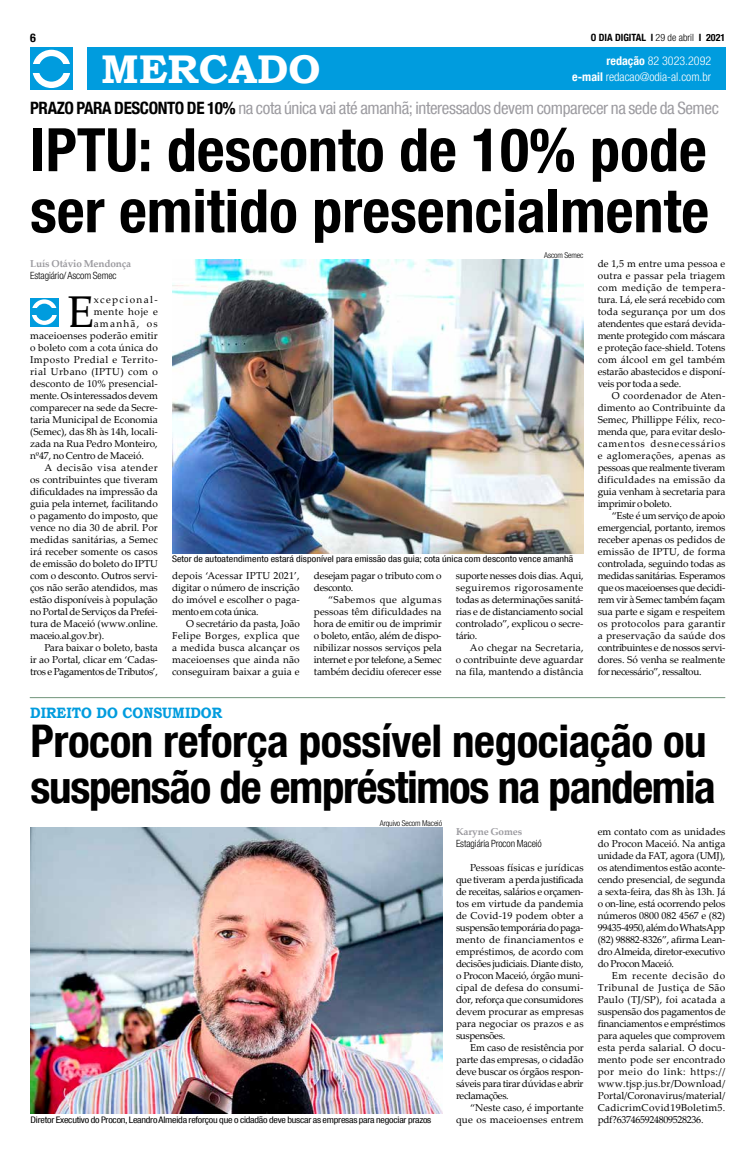
<style>
.page{position:relative;width:752px;height:1149px;background:#fff}
.page>*{position:absolute;margin:0;border:0;box-sizing:border-box;transform-origin:0 0}
.t1{font:700 condensed 60px/61px "Helvetica Neue LT Com";color:#000}
.t2{font:700 condensed 45px/46px "Helvetica Neue LT Com";letter-spacing:-.01em;color:#000}
.t3{font:44.5px "Palatino Linotype";color:#000}
.t4{font:700 40px "Bookman Old Style";color:#fff}
.t5{font:condensed 17px "Helvetica Neue LT Com";letter-spacing:-.02em;color:#9c9ba0}
.t6{font:700 15px "Bookman Old Style";color:#009cde;scale:.9 1}
.t7{font:300 condensed 12px/16px "Helvetica Neue LT Com";color:#fff;text-align:right}
.t8{font:700 condensed 12px "Helvetica Neue LT Com";color:#000}
.t9{font:10px/12px "Palatino Linotype";letter-spacing:-.01em;color:#000;text-align:justify}
.t10{font:10px "Palatino Linotype";letter-spacing:.01em;color:#000}
.t11{font:10px "Palatino Linotype";letter-spacing:-.035em;color:#000}
.t12{font:10px/12px "Palatino Linotype";letter-spacing:.02em;color:#000;text-align:right}
.t13{font:300 condensed 10px "Helvetica Neue LT Com";letter-spacing:-.01em;color:#000}
.t14{font:10px "Palatino Linotype";letter-spacing:.05em;color:#000}
.t15{font:700 10px "Palatino Linotype";letter-spacing:-.015em;color:#9c9ba0}
.t16{font:10px "Palatino Linotype";letter-spacing:-.03em;color:#000}
.t17{font:700 condensed 10px "Helvetica Neue LT Com";color:#000}
.t18{font:10px "Palatino Linotype";letter-spacing:.015em;color:#000}
.t19{font:10px "Palatino Linotype";letter-spacing:.045em;color:#000}
.t20{font:10px "Palatino Linotype";letter-spacing:.14em;color:#000}
.t21{font:10px "Palatino Linotype";letter-spacing:.06em;color:#000}
.t22{font:10px "Palatino Linotype";letter-spacing:.13em;color:#000}
.t23{font:condensed 9px "Helvetica Neue LT Com";letter-spacing:-.02em;color:#000;scale:1.11 1}
.t24{font:condensed 9px "Helvetica Neue LT Com";letter-spacing:.01em;color:#000;scale:1.11 1}
.t25{font:300 condensed 8px "Helvetica Neue LT Com";letter-spacing:-.01em;color:#000}
.s1{font-weight:300}
.s2{font-weight:700}
.s3{font-weight:700;color:#000}
</style>
<div class="page">
<div style="left:87px;top:48px;width:638px;height:42px;background:#009cde"></div>
<div style="left:30px;top:48px;width:43px;height:42px;background:#009cde"></div>
<svg style="left:32px;top:50px;width:39px;height:38px"></svg>
<div style="left:39px;top:56px;width:25px;height:26px;background:#009cde;border-radius:50%"></div>
<div style="left:30px;top:65px;width:43px;height:8px;background:#009cde"></div>
<svg style="left:30px;top:298px;width:28px;height:28px"></svg>
<svg style="left:32px;top:299px;width:25px;height:26px"></svg>
<div style="left:36px;top:303px;width:17px;height:17px;background:#009cde;border-radius:50%"></div>
<div style="left:30px;top:308px;width:28px;height:7px;background:#009cde"></div>
<svg style="left:30px;top:697px;width:694px;height:1px"></svg>
<img style="left:172px;top:259px;width:411px;height:294px">
<img style="left:31px;top:827px;width:411px;height:286px">
<p class="t8" style="left:30px;top:31px;width:7px">6</p>
<p class="t17" style="left:590px;top:31px;width:136px">O DIA DIGITAL l <span class="s1">29 de abril</span> I 2021</p>
<h3 class="t4" style="left:101px;top:41px;width:221px">MERCADO</h3>
<p class="t7" style="left:572px;top:53px;width:140px"><span class="s2">redação</span> 82 3023.2092<br><span class="s2">e-mail</span> redacao@odia-al.com.br</p>
<h3 class="t5" style="left:30px;top:98px;width:690px"><span class="s3">PRAZO PARA DESCONTO DE 10%</span> na cota única vai até amanhã; interessados devem comparecer na sede da Semec</h3>
<h1 class="t1" style="left:30px;top:120px;width:680px">IPTU: desconto de 10% pode ser emitido presencialmente</h1>
<p class="t15" style="left:30px;top:256px;width:102px">Luís Otávio Mendonça</p>
<p class="t13" style="left:30px;top:269px;width:88px">Estagiário/ Ascom Semec</p>
<h3 class="t3" style="left:67px;top:280px;width:29px">E</h3>
<p class="t20" style="left:94px;top:292px;width:66px">xcepcional-</p>
<p class="t21" style="left:94px;top:304px;width:66px">mente hoje e</p>
<p class="t22" style="left:94px;top:316px;width:66px">amanhã, os</p>
<p class="t18" style="left:30px;top:328px;width:129px">maceioenses poderão emitir</p>
<p class="t10" style="left:30px;top:340px;width:129px">o boleto com a cota única do</p>
<p class="t19" style="left:30px;top:352px;width:129px">Imposto Predial e Territo-</p>
<p class="t14" style="left:30px;top:364px;width:129px">rial Urbano (IPTU) com o</p>
<p class="t10" style="left:30px;top:376px;width:129px">desconto de 10% presencial-</p>
<p class="t9" style="left:30px;top:389px;width:129px">mente. Os interessados devem</p>
<p class="t9" style="left:30px;top:401px;width:129px">comparecer na sede da Secre-</p>
<p class="t9" style="left:30px;top:413px;width:129px">taria Municipal de Economia</p>
<p class="t9" style="left:30px;top:425px;width:129px">(Semec), das 8h às 14h, locali-</p>
<p class="t9" style="left:30px;top:437px;width:129px">zada na Rua Pedro Monteiro,</p>
<p class="t9" style="left:30px;top:449px;width:115px">nº47, no Centro de Maceió.</p>
<p class="t14" style="left:44px;top:460px;width:115px">A decisão visa atender</p>
<p class="t9" style="left:30px;top:473px;width:129px">os contribuintes que tiveram</p>
<p class="t9" style="left:30px;top:485px;width:129px">dificuldades na impressão da</p>
<p class="t9" style="left:30px;top:497px;width:129px">guia pela internet, facilitando</p>
<p class="t9" style="left:30px;top:509px;width:129px">o pagamento do imposto, que</p>
<p class="t9" style="left:30px;top:521px;width:129px">vence no dia 30 de abril. Por</p>
<p class="t10" style="left:30px;top:532px;width:129px">medidas sanitárias, a Semec</p>
<p class="t9" style="left:30px;top:545px;width:129px">irá receber somente os casos</p>
<p class="t9" style="left:30px;top:557px;width:129px">de emissão do boleto do IPTU</p>
<p class="t9" style="left:30px;top:569px;width:129px">com o desconto. Outros servi-</p>
<p class="t9" style="left:30px;top:581px;width:129px">ços não serão atendidos, mas</p>
<p class="t9" style="left:30px;top:593px;width:129px">estão disponíveis à população</p>
<p class="t16" style="left:30px;top:604px;width:129px">no Portal de Serviços da Prefei-</p>
<p class="t9" style="left:30px;top:617px;width:129px">tura de Maceió (www.online.</p>
<p class="t11" style="left:30px;top:628px;width:75px">maceio.al.gov.br).</p>
<p class="t9" style="left:44px;top:641px;width:115px">Para baixar o boleto, basta</p>
<p class="t9" style="left:30px;top:653px;width:129px">ir ao Portal, clicar em ‘Cadas-</p>
<p class="t11" style="left:30px;top:664px;width:129px">tros e Pagamentos de Tributos’,</p>
<p class="t25" style="left:544px;top:250px;width:41px">Ascom Semec</p>
<p class="t24" style="left:172px;top:553px;width:363px">Setor de autoatendimento estará disponível para emissão das guia; cota única com desconto vence amanhã</p>
<p class="t9" style="left:172px;top:568px;width:129px">depois ‘Acessar IPTU 2021’, digitar o número de inscrição do imóvel e escolher o paga&shy;mento em cota única.</p>
<p class="t9" style="left:172px;top:616px;width:129px;text-indent:14px">O secretário da pasta, João Felipe Borges, explica que a medida busca alcançar os maceioenses que ainda não conseguiram baixar a guia e</p>
<p class="t9" style="left:314px;top:568px;width:129px">desejam pagar o tributo com o desconto.</p>
<p class="t9" style="left:314px;top:592px;width:129px;text-indent:14px">“Sabemos que algumas pessoas têm dificuldades na hora de emitir ou de imprimir o boleto, então, além de dispo&shy;nibilizar nossos serviços pela internet e por telefone, a Semec também decidiu oferecer esse</p>
<p class="t9" style="left:455px;top:568px;width:129px">suporte nesses dois dias. Aqui, seguiremos rigorosamente todas as determinações sanitá&shy;rias e de distanciamento social controlado”, explicou o secre&shy;tário.</p>
<p class="t9" style="left:455px;top:640px;width:129px;text-indent:14px">Ao chegar na Secretaria, o contribuinte deve aguardar na fila, mantendo a distância</p>
<p class="t9" style="left:597px;top:257px;width:129px">de 1,5 m entre uma pessoa e outra e passar pela triagem com medição de tempera&shy;tura. Lá, ele será recebido com toda segurança por um dos atendentes que estará devida&shy;mente protegido com máscara e proteção face-shield. Totens com álcool em gel também estarão abastecidos e disponí&shy;veis por toda a sede.</p>
<p class="t9" style="left:597px;top:389px;width:129px;text-indent:14px">O coordenador de Aten&shy;dimento ao Contribuinte da Semec, Phillippe Félix, reco&shy;menda que, para evitar deslo&shy;camentos desnecessários e aglomerações, apenas as pessoas que realmente tiveram dificuldades na emissão da guia venham à secretaria para imprimir o boleto.</p>
<p class="t9" style="left:597px;top:509px;width:129px;text-indent:14px">“Este é um serviço de apoio emergencial, portanto, iremos receber apenas os pedidos de emissão de IPTU, de forma controlada, seguindo todas as medidas sanitárias. Esperamos que os maceioenses que decidi&shy;rem vir à Semec também façam sua parte e sigam e respeitem os protocolos para garantir a preservação da saúde dos contribuintes e de nossos servi&shy;dores. Só venha se realmente for necessário”, ressaltou.</p>
<h3 class="t6" style="left:30px;top:701px;width:215px">DIREITO DO CONSUMIDOR</h3>
<h2 class="t2" style="left:31px;top:718px;width:686px">Procon reforça possível negociação ou suspensão de empréstimos na pandemia</h2>
<p class="t25" style="left:379px;top:818px;width:64px">Arquivo Secom Maceió</p>
<p class="t9" style="left:597px;top:824px;width:129px">em contato com as unidades do Procon Maceió. Na antiga unidade da FAT, agora (UMJ), os atendimentos estão aconte&shy;cendo presencial, de segunda a sexta-feira, das 8h às 13h. Já o on-line, está ocorrendo pelos números 0800 082 4567 e (82)<br>99435-4950, além do WhatsApp (82) 98882-8326”, afirma Lean&shy;dro Almeida, diretor-executivo do Procon Maceió.</p>
<p class="t9" style="left:597px;top:968px;width:129px;text-indent:14px">Em recente decisão do Tribunal de Justiça de São Paulo (TJ/SP), foi acatada a suspensão dos pagamentos de financiamentos e empréstimos para aqueles que comprovem esta perda salarial. O docu&shy;mento pode ser encontrado por meio do link: https:// www.tjsp.jus.br/Download/ Portal/Coronavirus/material/ CadicrimCovid19Boletim5. pdf?637465924809528236.</p>
<p class="t15" style="left:456px;top:824px;width:68px">Karyne Gomes</p>
<p class="t13" style="left:456px;top:837px;width:87px">Estagiária Procon Maceió</p>
<p class="t9" style="left:456px;top:860px;width:129px;text-indent:14px">Pessoas físicas e jurídicas que tiveram a perda justificada de receitas, salários e orçamen&shy;tos em virtude da pandemia de Covid-19 podem obter a suspensão temporária do paga&shy;mento de financiamentos e empréstimos, de acordo com decisões judiciais. Diante disto, o Procon Maceió, órgão muni&shy;cipal de defesa do consumi&shy;dor, reforça que consumidores devem procurar as empresas para negociar os prazos e as suspensões.</p>
<p class="t9" style="left:456px;top:1040px;width:129px;text-indent:14px">Em caso de resistência por parte das empresas, o cidadão deve buscar os órgãos respon&shy;sáveis para tirar dúvidas e abrir reclamações.</p>
<p class="t12" style="left:456px;top:1100px;width:129px">“Neste caso, é importante que os maceioenses entrem</p>
<p class="t23" style="left:31px;top:1113px;width:362px">Diretor Executivo do Procon, Leandro Almeida reforçou que o cidadão deve buscar as empresas para negociar prazos</p>
</div>
